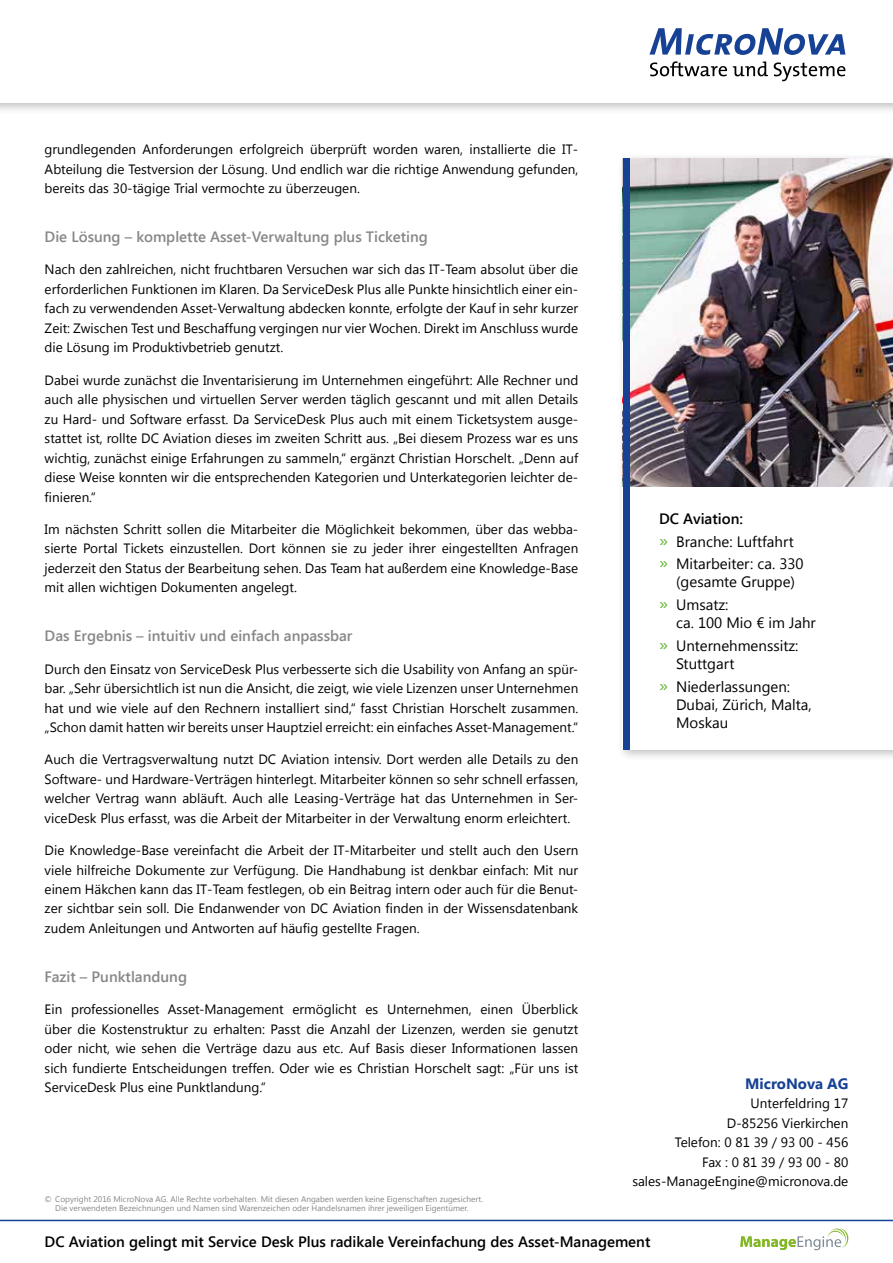
<style>
.page{position:relative;width:893px;height:1263px;background:#fff}
.page>*{position:absolute;margin:0;border:0;box-sizing:border-box;transform-origin:0 0}
.t1{font:15px/22.5px "Segoe UI";color:#000}
.t2{font:600 15px "Segoe UI";color:#878787}
.t3{font:600 15px "Segoe UI";color:#000}
.t4{font:700 15px "Segoe UI";color:#164194}
.t5{font:13.5px/19.5px "Segoe UI";color:#000;text-align:justify}
.t6{font:8.25px/9px "Segoe UI";color:#878787;text-align:center}
.s1{font-weight:600}
.s2{font-size:18px;color:#62b22f}
</style>
<div class="page">
<div style="left:0;top:0;width:893px;height:115px;background:#000;opacity:.25"></div>
<div style="left:0;top:0;width:893px;height:103px;background:#fff"></div>
<svg style="left:649px;top:28px;width:196px;height:27px"></svg>
<svg style="left:650px;top:61px;width:77px;height:15px"></svg>
<svg style="left:733px;top:61px;width:35px;height:15px"></svg>
<svg style="left:774px;top:62px;width:71px;height:19px"></svg>
<div style="left:617px;top:153px;width:276px;height:609px;background:#000;opacity:.25"></div>
<div style="left:623px;top:159px;width:270px;height:591px;background:#fff"></div>
<img style="left:629px;top:159px;width:264px;height:327px">
<svg style="left:0;top:1220px;width:893px;height:31px"></svg>
<div style="left:623px;top:159px;width:6px;height:591px;background:#164194"></div>
<p class="t5" style="left:45px;top:139px;width:535px">grundlegenden Anforderungen erfolgreich überprüft worden waren, installierte die IT-Abteilung die Testversion der Lösung. Und endlich war die richtige Anwendung gefunden, bereits das 30-tägige Trial vermochte zu überzeugen.</p>
<p class="t2" style="left:45px;top:226px;width:385px">Die Lösung – komplette Asset-Verwaltung plus Ticketing</p>
<p class="t5" style="left:45px;top:259px;width:535px">Nach den zahlreichen, nicht fruchtbaren Versuchen war sich das IT-Team absolut über die erforderlichen Funktionen im Klaren. Da ServiceDesk Plus alle Punkte hinsichtlich einer ein&shy;fach zu verwendenden Asset-Verwaltung abdecken konnte, erfolgte der Kauf in sehr kurzer Zeit: Zwischen Test und Beschaffung vergingen nur vier Wochen. Direkt im Anschluss wurde die Lösung im Produktivbetrieb genutzt.</p>
<p class="t5" style="left:45px;top:369px;width:535px">Dabei wurde zunächst die Inventarisierung im Unternehmen eingeführt: Alle Rechner und auch alle physischen und virtuellen Server werden täglich gescannt und mit allen Details zu Hard- und Software erfasst. Da ServiceDesk Plus auch mit einem Ticketsystem ausge&shy;stattet ist, rollte DC Aviation dieses im zweiten Schritt aus. „Bei diesem Prozess war es uns wichtig, zunächst einige Erfahrungen zu sammeln,“ ergänzt Christian Horschelt. „Denn auf diese Weise konnten wir die entsprechenden Kategorien und Unterkategorien leichter de&shy;finieren.“</p>
<p class="t5" style="left:45px;top:519px;width:535px">Im nächsten Schritt sollen die Mitarbeiter die Möglichkeit bekommen, über das webba&shy;sierte Portal Tickets einzustellen. Dort können sie zu jeder ihrer eingestellten Anfragen jederzeit den Status der Bearbeitung sehen. Das Team hat außerdem eine Knowledge-Base mit allen wichtigen Dokumenten angelegt.</p>
<p class="t2" style="left:45px;top:625px;width:309px">Das Ergebnis – intuitiv und einfach anpassbar</p>
<p class="t5" style="left:45px;top:658px;width:535px">Durch den Einsatz von ServiceDesk Plus verbesserte sich die Usability von Anfang an spür&shy;bar. „Sehr übersichtlich ist nun die Ansicht, die zeigt, wie viele Lizenzen unser Unternehmen hat und wie viele auf den Rechnern installiert sind,“ fasst Christian Horschelt zusammen. „Schon damit hatten wir bereits unser Hauptziel erreicht: ein einfaches Asset-Management.“</p>
<p class="t5" style="left:45px;top:749px;width:535px">Auch die Vertragsverwaltung nutzt DC Aviation intensiv. Dort werden alle Details zu den Software- und Hardware-Verträgen hinterlegt. Mitarbeiter können so sehr schnell erfassen, welcher Vertrag wann abläuft. Auch alle Leasing-Verträge hat das Unternehmen in Ser&shy;viceDesk Plus erfasst, was die Arbeit der Mitarbeiter in der Verwaltung enorm erleichtert.</p>
<p class="t5" style="left:45px;top:840px;width:535px">Die Knowledge-Base vereinfacht die Arbeit der IT-Mitarbeiter und stellt auch den Usern viele hilfreiche Dokumente zur Verfügung. Die Handhabung ist denkbar einfach: Mit nur einem Häkchen kann das IT-Team festlegen, ob ein Beitrag intern oder auch für die Benut&shy;zer sichtbar sein soll. Die Endanwender von DC Aviation finden in der Wissensdatenbank zudem Anleitungen und Antworten auf häufig gestellte Fragen.</p>
<p class="t2" style="left:45px;top:966px;width:144px">Fazit – Punktlandung</p>
<p class="t5" style="left:45px;top:999px;width:535px">Ein professionelles Asset-Management ermöglicht es Unternehmen, einen Überblick über die Kostenstruktur zu erhalten: Passt die Anzahl der Lizenzen, werden sie genutzt oder nicht, wie sehen die Verträge dazu aus etc. Auf Basis dieser Informationen lassen sich fundierte Entscheidungen treffen. Oder wie es Christian Horschelt sagt: „Für uns ist ServiceDesk Plus eine Punktlandung.“</p>
<p class="t1" style="left:659px;top:507px;width:146px"><span class="s1">DC Aviation:<br></span><span class="s2">»</span> Branche: Luftfahrt <span class="s2">»</span> Mitarbeiter: ca. 330</p>
<p class="t1" style="left:659px;top:570px;width:138px;text-indent:17px">(gesamte Gruppe) <span class="s2">»</span> Umsatz:</p>
<p class="t1" style="left:659px;top:611px;width:158px;text-indent:17px">ca. 100 Mio € im Jahr <span class="s2">»</span> Unternehmenssitz:</p>
<p class="t1" style="left:659px;top:652px;width:132px;text-indent:17px">Stuttgart<br><span class="s2">»</span> Niederlassungen:</p>
<p class="t1" style="left:676px;top:695px;width:137px;line-height:18.3px">Dubai, Zürich, Malta,<br>Moskau</p>
<p class="t4" style="left:745px;top:1073px;width:105px">MicroNova AG</p>
<p class="t5" style="left:632px;top:1093px;width:217px;text-align:right">Unterfeldring 17<br>D-85256 Vierkirchen<br>Telefon: 0 81 39 / 93 00 - 456<br>Fax : 0 81 39 / 93 00 - 80 sales-ManageEngine@micronova.de</p>
<p class="t6" style="left:45px;top:1194px;width:440px">© Copyright 2016 MicroNova AG. Alle Rechte vorbehalten. Mit diesen Angaben werden keine Eigenschaften zugesichert.<br>Die verwendeten Bezeichnungen und Namen sind Warenzeichen oder Handelsnamen ihrer jeweiligen Eigentümer.</p>
<p class="t3" style="left:45px;top:1231px;width:607px">DC Aviation gelingt mit Service Desk Plus radikale Vereinfachung des Asset-Management</p>
</div>
